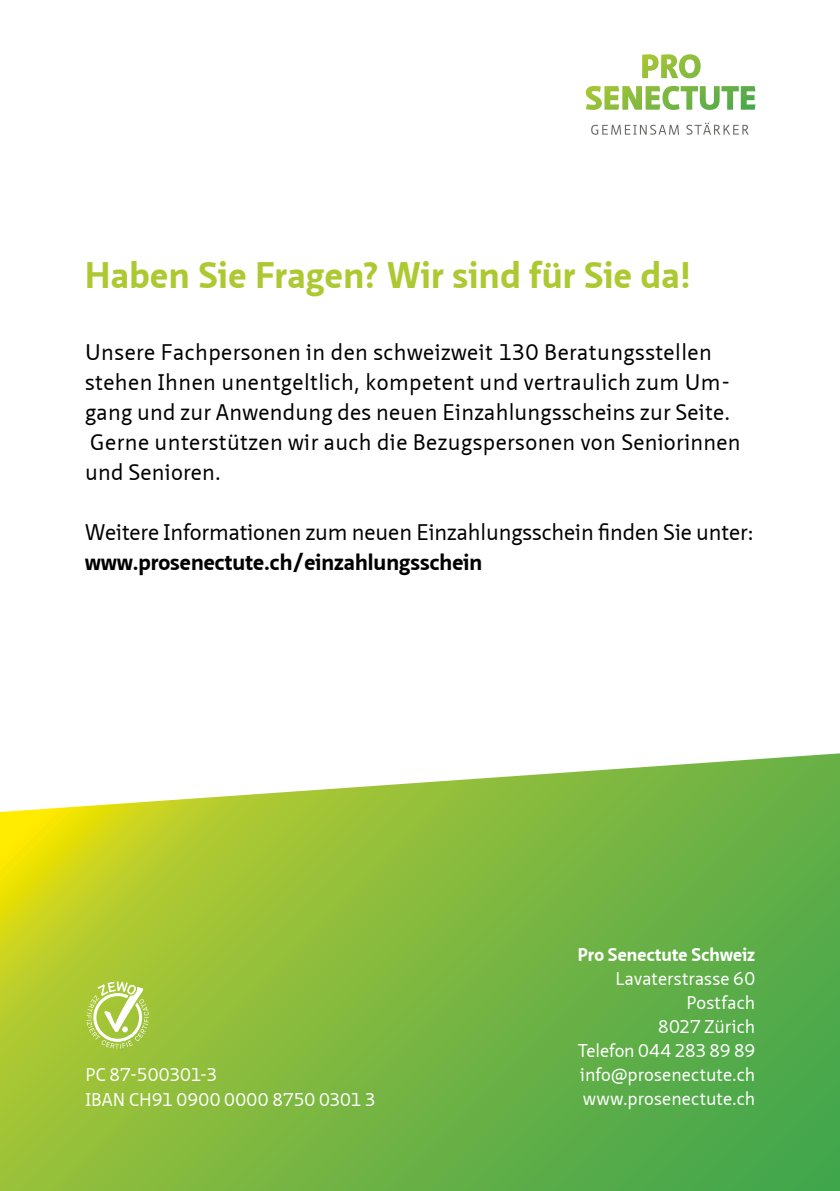
<style>
.page{position:relative;width:840px;height:1191px;background:#fff}
.page>*{position:absolute;margin:0;border:0;box-sizing:border-box;transform-origin:0 0}
.t1{font:700 36px "Neue Sans Pro";letter-spacing:.01em;color:#adc931}
.t2{font:22px/30px "Neue Sans Pro";letter-spacing:.02em;color:#000}
.t3{font:22px "Neue Sans Pro";letter-spacing:-.005em;color:#000}
.t4{font:700 22px "Neue Sans Pro";color:#000}
.t5{font:18px/24px "Neue Sans Pro";letter-spacing:.005em;color:#fff;text-align:right}
.t6{font:700 18px "Neue Sans Pro";letter-spacing:.01em;color:#fff}
</style>
<div class="page">
<svg style="left:0;top:753px;width:839px;height:438px;background:#88bd4b"></svg>
<svg style="left:86px;top:981px;width:63px;height:67px"></svg>
<svg style="left:591px;top:125px;width:87px;height:10px"></svg>
<svg style="left:686px;top:123px;width:62px;height:12px"></svg>
<svg style="left:585px;top:54px;width:170px;height:56px"></svg>
<h1 class="t1" style="left:85px;top:252px;width:607px">Haben Sie Fragen? Wir sind für Sie da!</h1>
<p class="t2" style="left:85px;top:337px;width:656px">Unsere Fachpersonen in den schweizweit 130 Beratungsstellen stehen Ihnen unentgeltlich, kompetent und vertraulich zum Um&shy;gang und zur Anwendung des neuen Einzahlungsscheins zur Seite.<br>Gerne unterstützen wir auch die Bezugspersonen von Seniorinnen und Senioren.</p>
<p class="t3" style="left:85px;top:518px;width:669px">Weitere Informationen zum neuen Einzahlungsschein finden Sie unter:</p>
<p class="t4" style="left:85px;top:548px;width:398px">www.prosenectute.ch/einzahlungsschein</p>
<p class="t5" style="left:85px;top:1062px;width:292px;text-align:left">PC 87-500301-3<br>IBAN CH91 0900 0000 8750 0301 3</p>
<p class="t6" style="left:577px;top:942px;width:179px">Pro Senectute Schweiz</p>
<p class="t5" style="left:578px;top:966px;width:178px">Lavaterstrasse 60<br>Postfach<br>8027 Zürich<br>Telefon 044 283 89 89 info@prosenectute.ch www.prosenectute.ch</p>
</div>
